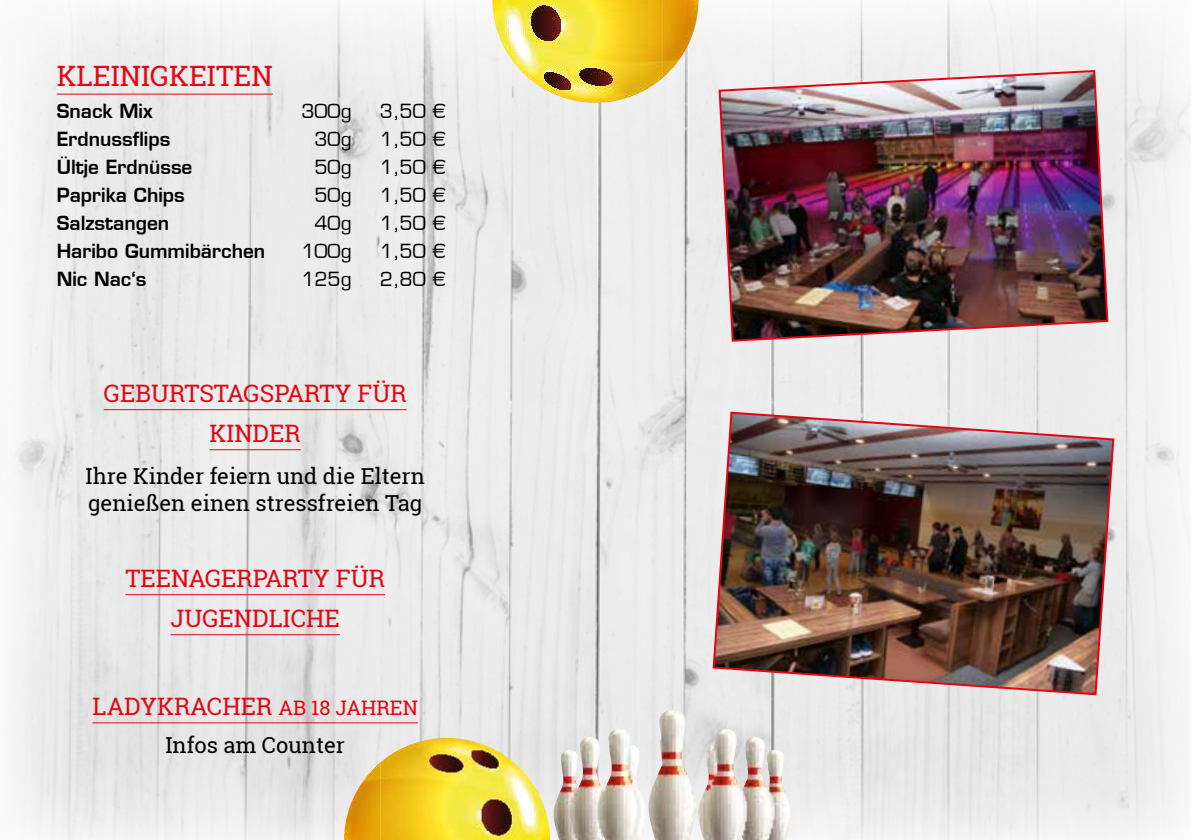
<style>
.page{position:relative;width:1191px;height:840px;background:#fff}
.page>*{position:absolute;margin:0;border:0;box-sizing:border-box;transform-origin:0 0}
.t1{font:28px "Roboto Slab";color:#e30613}
.t2{font:24px/40px "Roboto Slab";color:#e30613;text-align:center}
.t3{font:22px/26.4px "Roboto Slab";color:#000}
.t4{font:600 19px "Eurostile LT";color:#000}
.t5{font:19px "Eurostile LT";color:#000}
.s1{font-size:20px}
</style>
<div class="page">
<img style="left:9px;top:0;width:1182px;height:839px">
<img style="left:597px;top:709px;width:99px;height:130px">
<img style="left:380px;top:737px;width:170px;height:102px">
<img style="left:344px;top:762px;width:36px;height:77px">
<img style="left:492px;top:0;width:170px;height:104px">
<img style="left:662px;top:0;width:36px;height:78px">
<hr style="left:57px;top:94px;width:216px;height:1px;background:#e30613">
<hr style="left:104px;top:409px;width:302px;height:1px;background:#e30613">
<hr style="left:210px;top:449px;width:91px;height:1px;background:#e30613">
<hr style="left:125px;top:594px;width:260px;height:1px;background:#e30613">
<hr style="left:170px;top:634px;width:170px;height:1px;background:#e30613">
<hr style="left:92px;top:722px;width:326px;height:1px;background:#e30613">
<img style="left:717px;top:69px;width:392px;height:273px">
<img style="left:711px;top:410px;width:404px;height:286px">
<h1 class="t1" style="left:57px;top:57px;width:217px">KLEINIGKEITEN</h1>
<p class="t4" style="left:57px;top:99px;width:97px">Snack Mix</p>
<p class="t5" style="left:301px;top:100px;width:52px">300g</p>
<p class="t5" style="left:380px;top:100px;width:67px">3,50 €</p>
<p class="t4" style="left:57px;top:127px;width:115px">Erdnussflips</p>
<p class="t5" style="left:314px;top:128px;width:39px">30g</p>
<p class="t5" style="left:380px;top:128px;width:67px">1,50 €</p>
<p class="t4" style="left:57px;top:155px;width:137px">Ültje Erdnüsse</p>
<p class="t5" style="left:314px;top:156px;width:39px">50g</p>
<p class="t5" style="left:380px;top:156px;width:67px">1,50 €</p>
<p class="t4" style="left:57px;top:183px;width:130px">Paprika Chips</p>
<p class="t5" style="left:314px;top:184px;width:39px">50g</p>
<p class="t5" style="left:380px;top:184px;width:67px">1,50 €</p>
<p class="t4" style="left:57px;top:211px;width:114px">Salzstangen</p>
<p class="t5" style="left:314px;top:212px;width:39px">40g</p>
<p class="t5" style="left:380px;top:212px;width:67px">1,50 €</p>
<p class="t4" style="left:57px;top:239px;width:210px">Haribo Gummibärchen</p>
<p class="t5" style="left:301px;top:240px;width:52px">100g</p>
<p class="t5" style="left:380px;top:240px;width:67px">1,50 €</p>
<p class="t4" style="left:57px;top:267px;width:91px">Nic Nac‘s</p>
<p class="t5" style="left:301px;top:268px;width:52px">125g</p>
<p class="t5" style="left:380px;top:268px;width:67px">2,80 €</p>
<p class="t2" style="left:104px;top:372px;width:304px">GEBURTSTAGSPARTY FÜR<br>KINDER</p>
<p class="t3" style="left:86px;top:462px;width:341px">Ihre Kinder feiern und die Eltern genießen einen stressfreien Tag</p>
<p class="t2" style="left:125px;top:557px;width:261px">TEENAGERPARTY FÜR<br>JUGENDLICHE</p>
<p class="t2" style="left:92px;top:685px;width:327px">LADYKRACHER <span class="s1">AB 18 JAHREN</span></p>
<p class="t3" style="left:165px;top:731px;width:181px">Infos am Counter</p>
</div>
